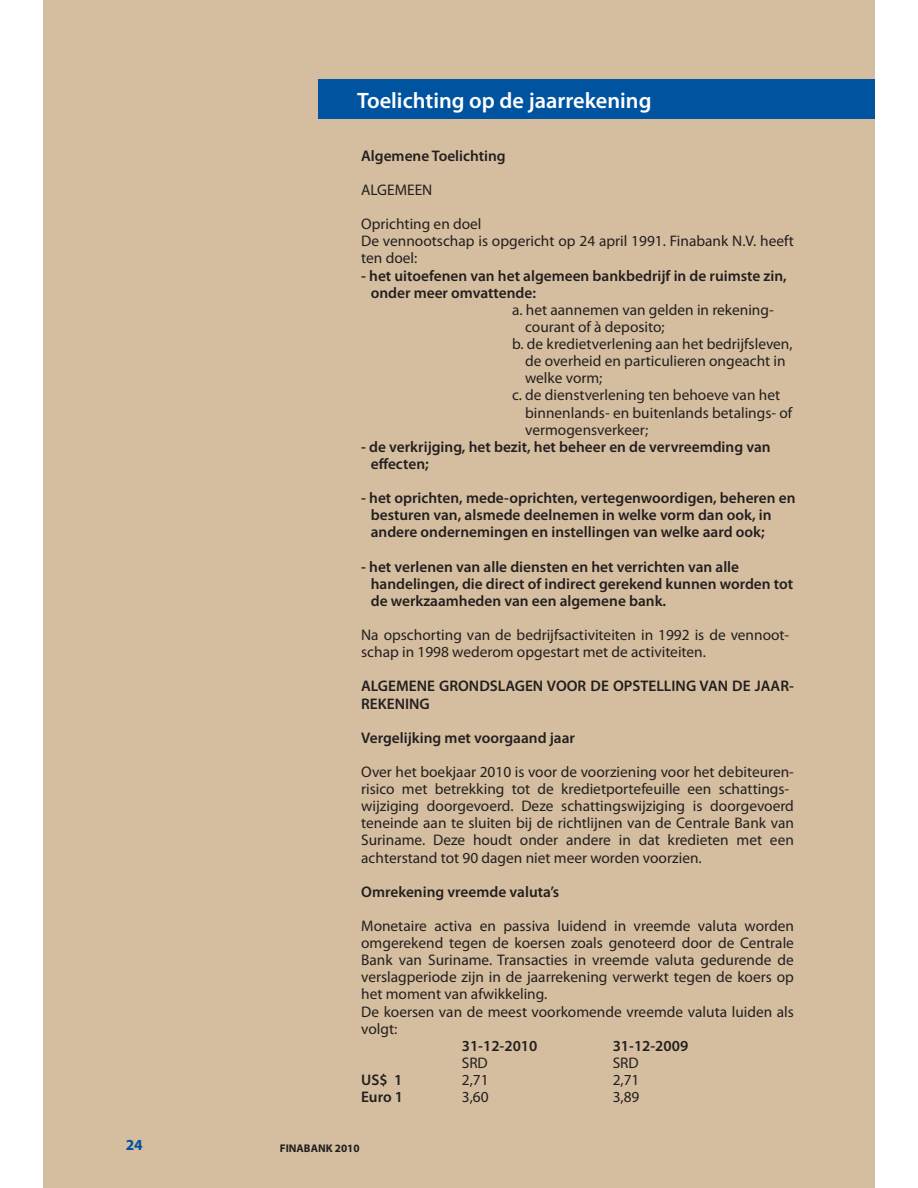
<style>
.page{position:relative;width:918px;height:1188px;background:#fff}
.page>*{position:absolute;margin:0;border:0;box-sizing:border-box;transform-origin:0 0}
.t1{font:600 22.35px "Myriad Pro";color:#fff}
.t2{font:15.3px/17.1px "Myriad Pro";color:#231f20}
.t3{font:600 15.3px/17.1px "Myriad Pro";color:#231f20}
.t4{font:700 15.3px "Myriad Pro";color:#00539f}
.t5{font:700 11.25px "Myriad Pro";color:#231f20}
</style>
<div class="page">
<div style="left:43px;top:0;width:832px;height:1188px;background:#d5be9f"></div>
<div style="left:318px;top:80px;width:557px;height:39px;background:#00539f"></div>
<p class="t4" style="left:126px;top:1136px;width:19px">24</p>
<h1 class="t1" style="left:357px;top:93px;width:296px">Toelichting op de jaarrekening</h1>
<p class="t3" style="left:361px;top:148px;width:146px">Algemene Toelichting</p>
<p class="t2" style="left:361px;top:183px;width:73px">ALGEMEEN</p>
<p class="t2" style="left:361px;top:217px;width:434px">Oprichting en doel<br>De vennootschap is opgericht op 24 april 1991. Finabank N.V. heeft ten doel:</p>
<p class="t3" style="left:371px;top:268px;width:418px;text-indent:-10px">- het uitoefenen van het algemeen bankbedrijf in de ruimste zin, onder meer omvattende:</p>
<p class="t2" style="left:512px;top:302px;width:263px">a. het aannemen van gelden in rekening-</p>
<p class="t2" style="left:525px;top:319px;width:141px">courant of à deposito;</p>
<p class="t2" style="left:512px;top:337px;width:282px">b. de kredietverlening aan het bedrijfsleven,</p>
<p class="t2" style="left:525px;top:354px;width:262px">de overheid en particulieren ongeacht in</p>
<p class="t2" style="left:525px;top:371px;width:79px">welke vorm;</p>
<p class="t2" style="left:512px;top:388px;width:270px">c. de dienstverlening ten behoeve van het</p>
<p class="t2" style="left:525px;top:405px;width:269px">binnenlands- en buitenlands betalings- of</p>
<p class="t2" style="left:525px;top:422px;width:125px">vermogensverkeer;</p>
<p class="t3" style="left:371px;top:439px;width:401px;text-indent:-10px">- de verkrijging, het bezit, het beheer en de vervreemding van effecten;</p>
<p class="t3" style="left:371px;top:491px;width:426px;text-indent:-10px">- het oprichten, mede-oprichten, vertegenwoordigen, beheren en besturen van, alsmede deelnemen in welke vorm dan ook, in andere ondernemingen en instellingen van welke aard ook;</p>
<p class="t3" style="left:371px;top:559px;width:424px;text-indent:-10px">- het verlenen van alle diensten en het verrichten van alle handelingen, die direct of indirect gerekend kunnen worden tot de werkzaamheden van een algemene bank.</p>
<p class="t2" style="left:361px;top:628px;width:430px">Na opschorting van de bedrijfsactiviteiten in 1992 is de vennoot&shy;schap in 1998 wederom opgestart met de activiteiten.</p>
<p class="t3" style="left:361px;top:679px;width:434px">ALGEMENE GRONDSLAGEN VOOR DE OPSTELLING VAN DE JAAR-<br>REKENING</p>
<p class="t3" style="left:361px;top:730px;width:215px">Vergelijking met voorgaand jaar</p>
<p class="t2" style="left:361px;top:764px;width:434px">Over het boekjaar 2010 is voor de voorziening voor het debiteuren&shy;risico met betrekking tot de kredietportefeuille een schattings&shy;wijziging doorgevoerd. Deze schattingswijziging is doorgevoerd teneinde aan te sluiten bij de richtlijnen van de Centrale Bank van Suriname. Deze houdt onder andere in dat kredieten met een achterstand tot 90 dagen niet meer worden voorzien.</p>
<p class="t3" style="left:361px;top:884px;width:200px">Omrekening vreemde valuta’s</p>
<p class="t2" style="left:361px;top:918px;width:434px">Monetaire activa en passiva luidend in vreemde valuta worden omgerekend tegen de koersen zoals genoteerd door de Centrale Bank van Suriname. Transacties in vreemde valuta gedurende de verslagperiode zijn in de jaarrekening verwerkt tegen de koers op het moment van afwikkeling.<br>De koersen van de meest voorkomende vreemde valuta luiden als volgt:</p>
<p class="t3" style="left:462px;top:1038px;width:77px">31-12-2010</p>
<p class="t3" style="left:613px;top:1038px;width:77px">31-12-2009</p>
<p class="t2" style="left:462px;top:1055px;width:28px">SRD</p>
<p class="t2" style="left:613px;top:1055px;width:28px">SRD</p>
<p class="t3" style="left:361px;top:1072px;width:43px">US$ 1</p>
<p class="t2" style="left:462px;top:1073px;width:28px">2,71</p>
<p class="t2" style="left:613px;top:1073px;width:28px">2,71</p>
<p class="t3" style="left:361px;top:1090px;width:43px">Euro 1</p>
<p class="t2" style="left:462px;top:1090px;width:28px">3,60</p>
<p class="t2" style="left:613px;top:1090px;width:28px">3,89</p>
<p class="t5" style="left:280px;top:1142px;width:81px">FINABANK 2010</p>
</div>
